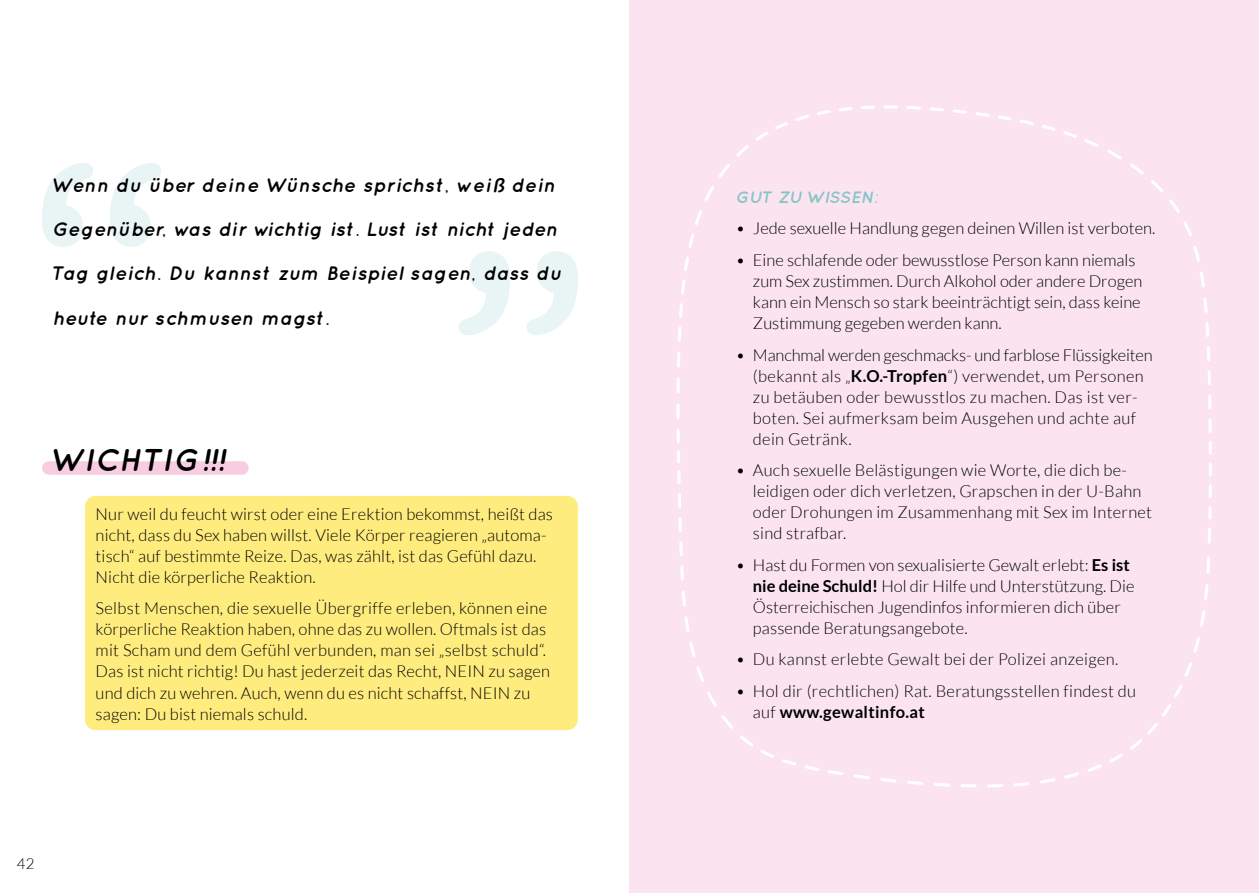
<style>
.page{position:relative;width:1259px;height:893px;background:#fff}
.page>*{position:absolute;margin:0;border:0;box-sizing:border-box;transform-origin:0 0}
.t1{font:italic 700 31.5px "Quicksand";letter-spacing:.03em;color:#000}
.t2{font:italic 700 19.5px "Quicksand";letter-spacing:.02em;color:#000}
.t3{font:300 16.5px/21px "Lato";letter-spacing:.01em;color:#000}
.t4{font:italic 700 16.5px "Quicksand";color:#84c5c6}
.t5{font:300 15px "Lato";color:#000}
.s1{font-weight:700}
</style>
<div class="page">
<div style="left:629px;top:0;width:630px;height:893px;background:#fbe4f0"></div>
<svg style="left:676px;top:105px;width:536px;height:683px"></svg>
<div style="left:85px;top:496px;width:493px;height:234px;background:#ffec7f;border-radius:11px"></div>
<svg style="left:42px;top:461px;width:207px;height:14px;background:#f8cfe3"></svg>
<svg style="left:42px;top:163px;width:119px;height:84px"></svg>
<svg style="left:459px;top:251px;width:119px;height:84px"></svg>
<p class="t2" style="left:53px;top:174px;width:504px">Wenn du über deine Wünsche sprichst, weiß dein</p>
<p class="t2" style="left:53px;top:218px;width:506px">Gegenüber, was dir wichtig ist. Lust ist nicht jeden</p>
<p class="t2" style="left:53px;top:262px;width:511px">Tag gleich. Du kannst zum Beispiel sagen, dass du</p>
<p class="t2" style="left:53px;top:306px;width:278px">heute nur schmusen magst.</p>
<h1 class="t1" style="left:52px;top:441px;width:175px">WICHTIG!!!</h1>
<p class="t3" style="left:96px;top:503px;width:459px">Nur weil du feucht wirst oder eine Erektion bekommst, heißt das nicht, dass du Sex haben willst. Viele Körper reagieren „automa&shy;tisch“ auf bestimmte Reize. Das, was zählt, ist das Gefühl dazu.<br>Nicht die körperliche Reaktion.</p>
<p class="t3" style="left:96px;top:598px;width:456px">Selbst Menschen, die sexuelle Übergriffe erleben, können eine körperliche Reaktion haben, ohne das zu wollen. Oftmals ist das mit Scham und dem Gefühl verbunden, man sei „selbst schuld“.<br>Das ist nicht richtig! Du hast jederzeit das Recht, NEIN zu sagen und dich zu wehren. Auch, wenn du es nicht schaffst, NEIN zu sagen: Du bist niemals schuld.</p>
<p class="t5" style="left:17px;top:856px;width:19px">42</p>
<p class="t4" style="left:736px;top:187px;width:143px">GUT ZU WISSEN:</p>
<p class="t3" style="left:736px;top:218px;width:421px">• Jede sexuelle Handlung gegen deinen Willen ist verboten.</p>
<p class="t3" style="left:753px;top:250px;width:391px;text-indent:-17px">• Eine schlafende oder bewusstlose Person kann niemals zum Sex zustimmen. Durch Alkohol oder andere Drogen kann ein Mensch so stark beeinträchtigt sein, dass keine Zustimmung gegeben werden kann.</p>
<p class="t3" style="left:753px;top:344px;width:401px;text-indent:-17px">• Manchmal werden geschmacks- und farblose Flüssigkeiten (bekannt als „<span class="s1">K.O.-Tropfen</span>“) verwendet, um Personen zu betäuben oder bewusstlos zu machen. Das ist ver&shy;boten. Sei aufmerksam beim Ausgehen und achte auf dein Getränk.</p>
<p class="t3" style="left:753px;top:460px;width:401px;text-indent:-17px">• Auch sexuelle Belästigungen wie Worte, die dich be&shy;leidigen oder dich verletzen, Grapschen in der U-Bahn oder Drohungen im Zusammenhang mit Sex im Internet sind strafbar.</p>
<p class="t3" style="left:753px;top:554px;width:383px;text-indent:-17px">• Hast du Formen von sexualisierte Gewalt erlebt: <span class="s1">Es ist nie deine Schuld!</span> Hol dir Hilfe und Unterstützung. Die Österreichischen Jugendinfos informieren dich über passende Beratungsangebote.</p>
<p class="t3" style="left:736px;top:649px;width:384px">• Du kannst erlebte Gewalt bei der Polizei anzeigen.</p>
<p class="t3" style="left:753px;top:681px;width:385px;text-indent:-17px">• Hol dir (rechtlichen) Rat. Beratungsstellen findest du auf <span class="s1">www.gewaltinfo.at</span></p>
</div>
